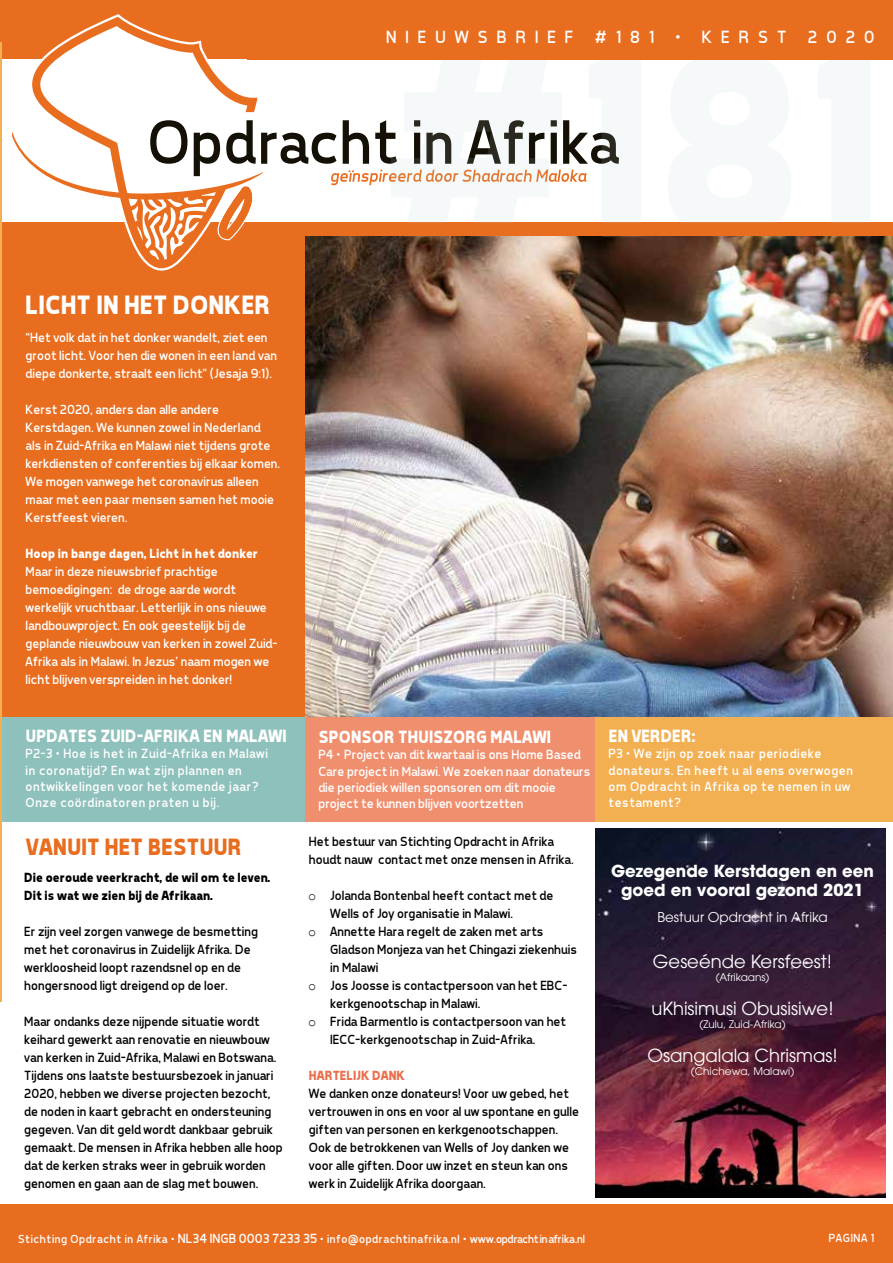
<style>
.page{position:relative;width:893px;height:1263px;background:#fff}
.page>*{position:absolute;margin:0;border:0;box-sizing:border-box;transform-origin:0 0}
.t1{font:700 27px "Tepeno Sans";color:#fff}
.t2{font:700 24px "Tepeno Sans";color:#e86d1f}
.t3{font:700 18px "Tepeno Sans";color:#fff}
.t4{font:18px "ITC Avant Garde Pro";color:#fff}
.t5{font:18px "Tepeno Sans";letter-spacing:.49em;color:#fff}
.t6{font:700 16.5px/19.8px "ITC Avant Garde Pro";color:#fff;text-align:center}
.t7{font:13.5px/18px "Tepeno Sans";color:#000}
.t8{font:13.5px/18px "Tepeno Sans";color:#fff}
.t9{font:13.5px/16.2px "Tepeno Sans";letter-spacing:.04em;color:#fff}
.t10{font:700 13.5px/18px "Tepeno Sans";color:#000}
.t11{font:700 13.5px "Tepeno Sans";color:#fff}
.t12{font:13.5px "ITC Avant Garde Pro";color:#fff}
.t13{font:700 13.5px "Tepeno Sans";color:#eb6f4d}
.t14{font:12px "Tepeno Sans";letter-spacing:.04em;color:#fff}
.t15{font:10.5px "ITC Avant Garde Pro";color:#fff}
.s1{font-style:inherit}
.s2{font-family:"Courier New"}
.s3{font-size:13.5px}
</style>
<div class="page">
<div style="left:0;top:1204px;width:893px;height:59px;background:#e86d1f"></div>
<div style="left:0;top:0;width:893px;height:798px;background:#e86d1f"></div>
<div style="left:1px;top:60px;width:892px;height:162px;background:#fff"></div>
<img style="left:305px;top:236px;width:588px;height:481px">
<svg style="left:13px;top:14px;width:250px;height:257px"></svg>
<svg style="left:331px;top:170px;width:255px;height:15px"></svg>
<svg style="left:150px;top:120px;width:37px;height:44px"></svg>
<svg style="left:194px;top:133px;width:26px;height:43px"></svg>
<svg style="left:226px;top:120px;width:110px;height:44px"></svg>
<svg style="left:343px;top:120px;width:26px;height:44px"></svg>
<svg style="left:375px;top:120px;width:22px;height:44px"></svg>
<svg style="left:414px;top:120px;width:6px;height:44px"></svg>
<svg style="left:426px;top:133px;width:25px;height:31px"></svg>
<svg style="left:467px;top:120px;width:77px;height:44px"></svg>
<svg style="left:551px;top:120px;width:6px;height:44px"></svg>
<svg style="left:563px;top:120px;width:56px;height:44px"></svg>
<div style="left:248px;top:46px;width:645px;height:14px;background:#e86d1f"></div>
<div style="left:0;top:717px;width:307px;height:105px;background:#8ec1bb"></div>
<div style="left:305px;top:717px;width:290px;height:105px;background:#f08f6e"></div>
<div style="left:595px;top:717px;width:298px;height:105px;background:#f3b052"></div>
<hr style="left:0;top:43px;width:1px;height:959px;background:#f3b052">
<img style="left:595px;top:828px;width:290px;height:369px">
<h3 class="t5" style="left:385px;top:27px;width:490px">NIEUWSBRIEF #181 <span class="s1">•</span> KERST 2020</h3>
<h1 class="t1" style="left:24px;top:288px;width:247px">LICHT IN HET DONKER</h1>
<p class="t8" style="left:25px;top:328px;width:253px">“Het volk dat in het donker wandelt, ziet een groot licht. Voor hen die wonen in een land van diepe donkerte, straalt een licht” (Jesaja 9:1).</p>
<p class="t8" style="left:25px;top:400px;width:256px">Kerst 2020, anders dan alle andere Kerstdagen. We kunnen zowel in Nederland<br>als in Zuid-Afrika en Malawi niet tijdens grote kerkdiensten of conferenties bij elkaar komen.<br>We mogen vanwege het coronavirus alleen maar met een paar mensen samen het mooie Kerstfeest vieren.</p>
<p class="t11" style="left:25px;top:545px;width:234px">Hoop in bange dagen, Licht in het donker</p>
<p class="t8" style="left:25px;top:562px;width:254px">Maar in deze nieuwsbrief prachtige bemoedigingen: de droge aarde wordt werkelijk vruchtbaar. Letterlijk in ons nieuwe landbouwproject. En ook geestelijk bij de geplande nieuwbouw van kerken in zowel Zuid-Afrika als in Malawi. In Jezus' naam mogen we licht blijven verspreiden in het donker!</p>
<h3 class="t3" style="left:25px;top:725px;width:263px">UPDATES ZUID-AFRIKA EN MALAWI</h3>
<p class="t9" style="left:25px;top:745px;width:244px">P2-3 • Hoe is het in Zuid-Afrika en Malawi in coronatijd? En wat zijn plannen en ontwikkelingen voor het komende jaar?<br>Onze coördinatoren praten u bij.</p>
<h2 class="t2" style="left:25px;top:832px;width:217px">VANUIT HET BESTUUR</h2>
<p class="t10" style="left:24px;top:868px;width:248px">Die oeroude veerkracht, de wil om te leven.<br>Dit is wat we zien bij de Afrikaan.</p>
<p class="t7" style="left:24px;top:922px;width:235px">Er zijn veel zorgen vanwege de besmetting met het coronavirus in Zuidelijk Afrika. De werkloosheid loopt razendsnel op en de hongersnood ligt dreigend op de loer.</p>
<p class="t7" style="left:24px;top:1012px;width:260px">Maar ondanks deze nijpende situatie wordt keihard gewerkt aan renovatie en nieuwbouw van kerken in Zuid-Afrika, Malawi en Botswana.<br>Tijdens ons laatste bestuursbezoek in januari 2020, hebben we diverse projecten bezocht, de noden in kaart gebracht en ondersteuning gegeven. Van dit geld wordt dankbaar gebruik gemaakt. De mensen in Afrika hebben alle hoop dat de kerken straks weer in gebruik worden genomen en gaan aan de slag met bouwen.</p>
<h3 class="t3" style="left:318px;top:726px;width:234px">SPONSOR THUISZORG MALAWI</h3>
<p class="t8" style="left:318px;top:746px;width:273px;line-height:16.2px">P4 • Project van dit kwartaal is ons Home Based Care project in Malawi. We zoeken naar donateurs die periodiek willen sponsoren om dit mooie project te kunnen blijven voortzetten</p>
<p class="t7" style="left:308px;top:832px;width:266px">Het bestuur van Stichting Opdracht in Afrika houdt nauw contact met onze mensen in Afrika.</p>
<p class="t7" style="left:308px;top:886px;width:246px"><span class="s2">o</span> Jolanda Bontenbal heeft contact met de</p>
<p class="t7" style="left:330px;top:904px;width:184px">Wells of Joy organisatie in Malawi.</p>
<p class="t7" style="left:308px;top:922px;width:236px"><span class="s2">o</span> Annette Hara regelt de zaken met arts</p>
<p class="t7" style="left:330px;top:940px;width:248px">Gladson Monjeza van het Chingazi ziekenhuis</p>
<p class="t7" style="left:330px;top:958px;width:50px">in Malawi</p>
<p class="t7" style="left:308px;top:976px;width:260px"><span class="s2">o</span> Jos Joosse is contactpersoon van het EBC-</p>
<p class="t7" style="left:330px;top:994px;width:152px">kerkgenootschap in Malawi.</p>
<p class="t7" style="left:308px;top:1012px;width:259px"><span class="s2">o</span> Frida Barmentlo is contactpersoon van het</p>
<p class="t7" style="left:330px;top:1030px;width:207px">IECC-kerkgenootschap in Zuid-Afrika.</p>
<p class="t13" style="left:308px;top:1067px;width:98px">HARTELIJK DANK</p>
<p class="t7" style="left:308px;top:1084px;width:271px">We danken onze donateurs! Voor uw gebed, het vertrouwen in ons en voor al uw spontane en gulle giften van personen en kerkgenootschappen.<br>Ook de betrokkenen van Wells of Joy danken we voor alle giften. Door uw inzet en steun kan ons werk in Zuidelijk Afrika doorgaan.</p>
<h3 class="t3" style="left:608px;top:725px;width:88px">EN VERDER:</h3>
<p class="t9" style="left:608px;top:745px;width:246px">P3 • We zijn op zoek naar periodieke donateurs. En heeft u al eens overwogen om Opdracht in Afrika op te nemen in uw testament?</p>
<p class="t6" style="left:611px;top:860px;width:264px">Gezegende Kerstdagen en een goed en vooral gezond 2021</p>
<p class="t12" style="left:657px;top:908px;width:172px">Bestuur Opdracht in Afrika</p>
<h3 class="t4" style="left:653px;top:950px;width:181px">Geseénde Kersfeest!</h3>
<p class="t15" style="left:716px;top:970px;width:55px">(Afrikaans)</p>
<h3 class="t4" style="left:651px;top:997px;width:184px">uKhisimusi Obusisiwe!</h3>
<p class="t15" style="left:699px;top:1017px;width:88px">(Zulu, Zuid-Afrika)</p>
<h3 class="t4" style="left:647px;top:1044px;width:192px">Osangalala Chrismas!</h3>
<p class="t15" style="left:691px;top:1064px;width:105px">(Chichewa, Malawi)</p>
<p class="t14" style="left:17px;top:1232px;width:569px">Stichting Opdracht in Afrika • <span class="s3">NL34 INGB 0003 7233 35</span> • info@opdrachtinafrika.nl • www.opdracht in afrika.nl</p>
<p class="t14" style="left:828px;top:1230px;width:47px">PAGINA 1</p>
</div>
